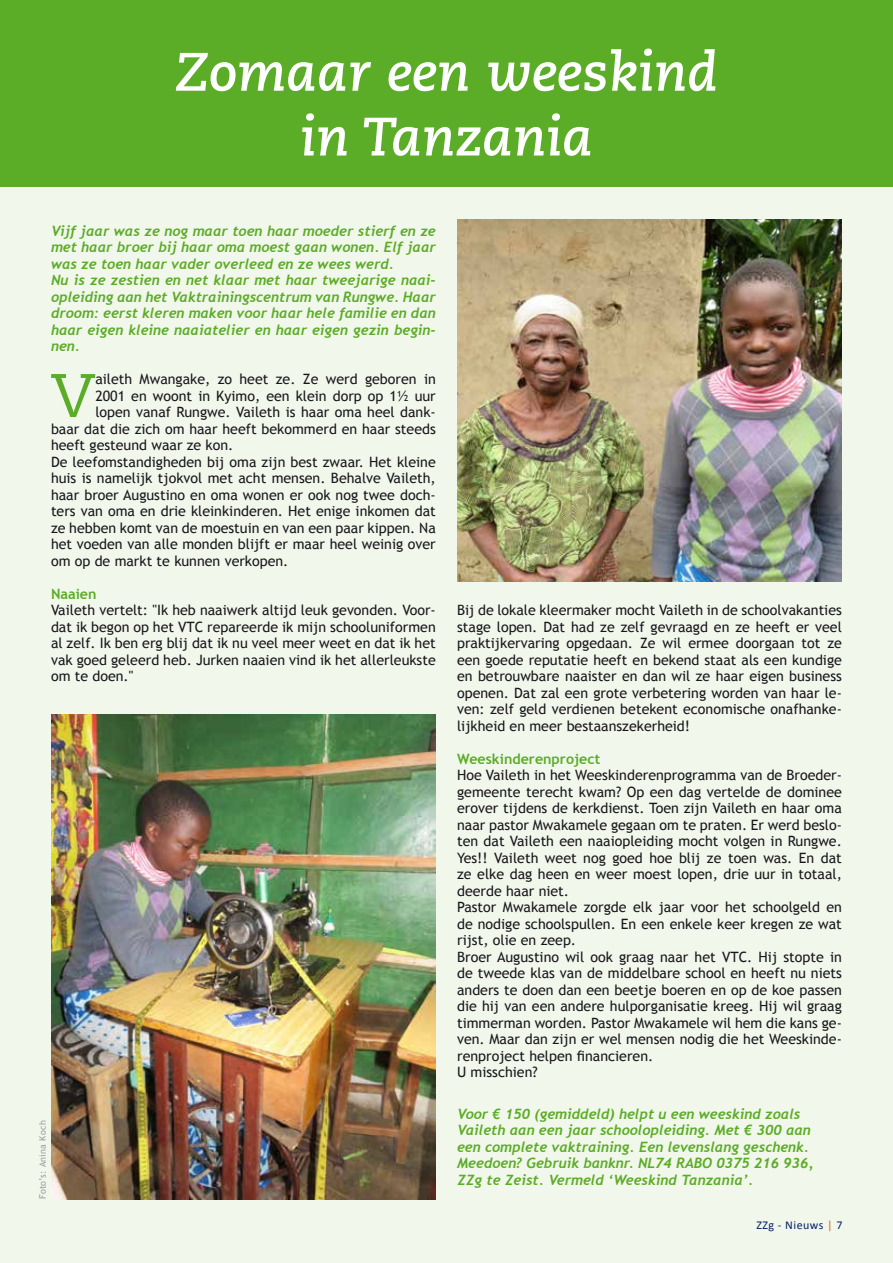
<style>
.page{position:relative;width:893px;height:1263px;background:#fff}
.page>*{position:absolute;margin:0;border:0;box-sizing:border-box;transform-origin:0 0}
.t1{font:61.35px "Caecilia";color:#5bac26}
.t2{font:italic 700 54px/64.8px "Caecilia";color:#fff;text-align:center}
.t3{font:14.25px/16.5px "Trebuchet MS";color:#1a171c;text-align:justify}
.t4{font:italic 700 14.25px/16.5px "Trebuchet";color:#5bac26}
.t5{font:700 14.25px "Trebuchet MS";color:#5bac26}
.t6{font:12px "Calibri";letter-spacing:.04em;color:#052265}
.t7{font:9px "Trebuchet MS";letter-spacing:.025em;color:#9c9e9f}
.s1{color:#e0670b}
</style>
<div class="page">
<div style="left:0;top:53px;width:893px;height:1210px;background:#f2f7ec"></div>
<div style="left:0;top:0;width:893px;height:186px;background:#5bac26"></div>
<img style="left:457px;top:219px;width:385px;height:362px">
<img style="left:51px;top:714px;width:385px;height:485px">
<h2 class="t2" style="left:175px;top:41px;width:544px">Zomaar een weeskind in Tanzania</h2>
<p class="t4" style="left:51px;top:222px;width:386px">Vijf jaar was ze nog maar toen haar moeder stierf en ze met haar broer bij haar oma moest gaan wonen. Elf jaar was ze toen haar vader overleed en ze wees werd.<br>Nu is ze zestien en net klaar met haar tweejarige naai&shy;opleiding aan het Vaktrainingscentrum van Rungwe. Haar droom: eerst kleren maken voor haar hele familie en dan haar eigen kleine naaiatelier en haar eigen gezin begin&shy;nen.</p>
<h1 class="t1" style="left:51px;top:360px;width:46px">V</h1>
<p class="t3" style="left:95px;top:371px;width:342px">aileth Mwangake, zo heet ze. Ze werd geboren in</p>
<p class="t3" style="left:95px;top:387px;width:342px">2001 en woont in Kyimo, een klein dorp op 1½ uur</p>
<p class="t3" style="left:95px;top:404px;width:342px">lopen vanaf Rungwe. Vaileth is haar oma heel dank-</p>
<p class="t3" style="left:51px;top:420px;width:386px">baar dat die zich om haar heeft bekommerd en haar steeds</p>
<p class="t3" style="left:51px;top:437px;width:184px">heeft gesteund waar ze kon.</p>
<p class="t3" style="left:51px;top:453px;width:386px">De leefomstandigheden bij oma zijn best zwaar. Het kleine</p>
<p class="t3" style="left:51px;top:470px;width:386px">huis is namelijk tjokvol met acht mensen. Behalve Vaileth,</p>
<p class="t3" style="left:51px;top:486px;width:386px">haar broer Augustino en oma wonen er ook nog twee doch-</p>
<p class="t3" style="left:51px;top:503px;width:386px">ters van oma en drie kleinkinderen. Het enige inkomen dat</p>
<p class="t3" style="left:51px;top:519px;width:386px">ze hebben komt van de moestuin en van een paar kippen. Na</p>
<p class="t3" style="left:51px;top:536px;width:386px">het voeden van alle monden blijft er maar heel weinig over</p>
<p class="t3" style="left:51px;top:552px;width:239px">om op de markt te kunnen verkopen.</p>
<p class="t5" style="left:51px;top:585px;width:47px">Naaien</p>
<p class="t3" style="left:51px;top:602px;width:386px">Vaileth vertelt: "Ik heb naaiwerk altijd leuk gevonden. Voor&shy;dat ik begon op het VTC repareerde ik mijn schooluniformen al zelf. Ik ben erg blij dat ik nu veel meer weet en dat ik het vak goed geleerd heb. Jurken naaien vind ik het allerleukste om te doen."</p>
<p class="t3" style="left:457px;top:602px;width:386px">Bij de lokale kleermaker mocht Vaileth in de schoolvakanties stage lopen. Dat had ze zelf gevraagd en ze heeft er veel praktijkervaring opgedaan. Ze wil ermee doorgaan tot ze een goede reputatie heeft en bekend staat als een kundige en betrouwbare naaister en dan wil ze haar eigen business openen. Dat zal een grote verbetering worden van haar le&shy;ven: zelf geld verdienen betekent economische onafhanke&shy;lijkheid en meer bestaanszekerheid!</p>
<p class="t5" style="left:457px;top:750px;width:145px">Weeskinderenproject</p>
<p class="t3" style="left:457px;top:767px;width:386px;text-align:left">Hoe Vaileth in het Weeskinderenprogramma van de Broeder&shy;gemeente terecht kwam? Op een dag vertelde de dominee erover tijdens de kerkdienst. Toen zijn Vaileth en haar oma naar pastor Mwakamele gegaan om te praten. Er werd beslo&shy;ten dat Vaileth een naaiopleiding mocht volgen in Rungwe.<br>Yes!! Vaileth weet nog goed hoe blij ze toen was. En dat ze elke dag heen en weer moest lopen, drie uur in totaal, deerde haar niet.<br>Pastor Mwakamele zorgde elk jaar voor het schoolgeld en de nodige schoolspullen. En een enkele keer kregen ze wat rijst, olie en zeep.<br>Broer Augustino wil ook graag naar het VTC. Hij stopte in de tweede klas van de middelbare school en heeft nu niets anders te doen dan een beetje boeren en op de koe passen die hij van een andere hulporganisatie kreeg. Hij wil graag timmerman worden. Pastor Mwakamele wil hem die kans ge&shy;ven. Maar dan zijn er wel mensen nodig die het Weeskinde&shy;renproject helpen financieren.<br>U misschien?</p>
<p class="t7" style="left:37px;top:1199px;width:80px;rotate:-90deg">Foto’s: Anina Koch</p>
<p class="t4" style="left:457px;top:1105px;width:358px">Voor € 150 (gemiddeld) helpt u een weeskind zoals Vaileth aan een jaar schoolopleiding. Met € 300 aan een complete vaktraining. Een levenslang geschenk.<br>Meedoen? Gebruik banknr. NL74 RABO 0375 216 936, ZZg te Zeist. Vermeld ‘Weeskind Tanzania’.</p>
<p class="t6" style="left:756px;top:1218px;width:88px">ZZg - Nieuws <span class="s1">|</span> 7</p>
</div>
